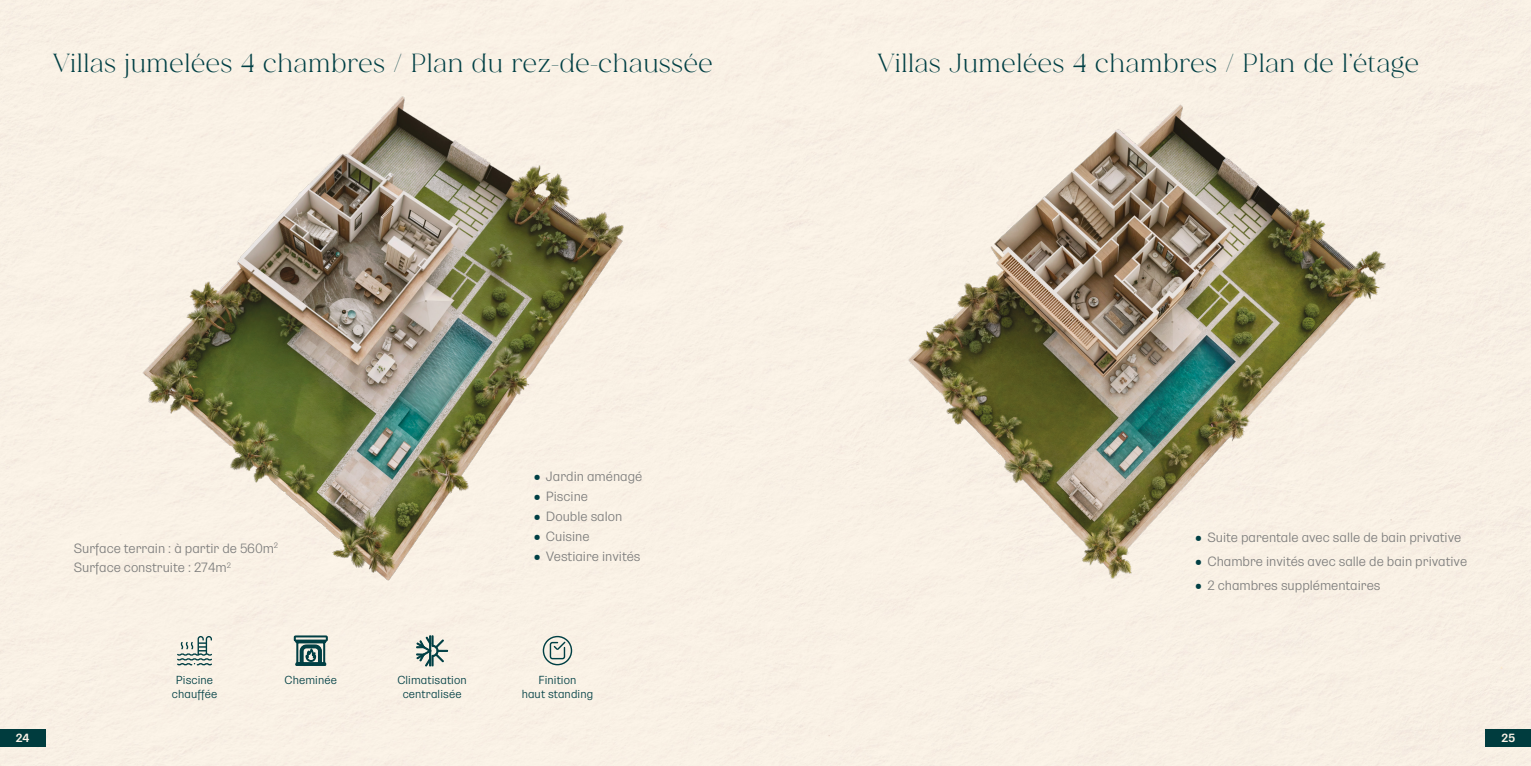
<style>
.page{position:relative;width:1531px;height:766px;background:#fff}
.page>*{position:absolute;margin:0;border:0;box-sizing:border-box;transform-origin:0 0}
.t1{font:26px "Milyuna";color:#003f44}
.t2{font:300 13.6px/19px "Sempione Modern";color:#7e7e7d}
.t3{font:500 12px "Sempione Modern";color:#fff}
.t4{font:300 11.8px/14px "Sempione Modern";letter-spacing:.01em;color:#003f44;text-align:center}
.s1{font-weight:800;font-size:27px;color:#003f44}
</style>
<div class="page">
<div style="left:0;top:0;width:1531px;height:765px;background:#fdf5e9"></div>
<img style="left:105px;top:68px;width:555px;height:520px">
<svg style="left:416px;top:635px;width:32px;height:31px"></svg>
<svg style="left:177px;top:636px;width:35px;height:29px"></svg>
<svg style="left:543px;top:635px;width:29px;height:30px"></svg>
<svg style="left:294px;top:635px;width:33px;height:30px"></svg>
<img style="left:858px;top:67px;width:574px;height:563px">
<h1 class="t1" style="left:52px;top:52px;width:662px">Villas jumelées 4 chambres / Plan du rez-de-chaussée</h1>
<p class="t2" style="left:74px;top:539px;width:206px">Surface terrain : à partir de 560m<sup>2<br></sup>Surface construite : 274m<sup>2</sup></p>
<p class="t2" style="left:533px;top:466px;width:111px"><span class="s1">•</span> Jardin aménagé</p>
<p class="t2" style="left:533px;top:486px;width:57px"><span class="s1">•</span> Piscine</p>
<p class="t2" style="left:533px;top:506px;width:91px"><span class="s1">•</span> Double salon</p>
<p class="t2" style="left:533px;top:526px;width:58px"><span class="s1">•</span> Cuisine</p>
<p class="t2" style="left:533px;top:546px;width:109px"><span class="s1">•</span> Vestiaire invités</p>
<p class="t4" style="left:285px;top:672px;width:54px">Cheminée</p>
<p class="t4" style="left:172px;top:672px;width:47px">Piscine chauffée</p>
<p class="t4" style="left:522px;top:672px;width:73px">Finition<br>haut standing</p>
<p class="t4" style="left:397px;top:672px;width:71px">Climatisation centralisée</p>
<h1 class="t1" style="left:877px;top:52px;width:544px">Villas Jumelées 4 chambres / Plan de l’étage</h1>
<p class="t2" style="left:1194px;top:527px;width:268px"><span class="s1">•</span> Suite parentale avec salle de bain privative</p>
<p class="t2" style="left:1194px;top:551px;width:274px"><span class="s1">•</span> Chambre invités avec salle de bain privative</p>
<p class="t2" style="left:1194px;top:575px;width:187px"><span class="s1">•</span> 2 chambres supplémentaires</p>
<p class="t3" style="left:16px;top:731px;width:15px">24</p>
<p class="t3" style="left:1501px;top:731px;width:15px">25</p>
</div>
